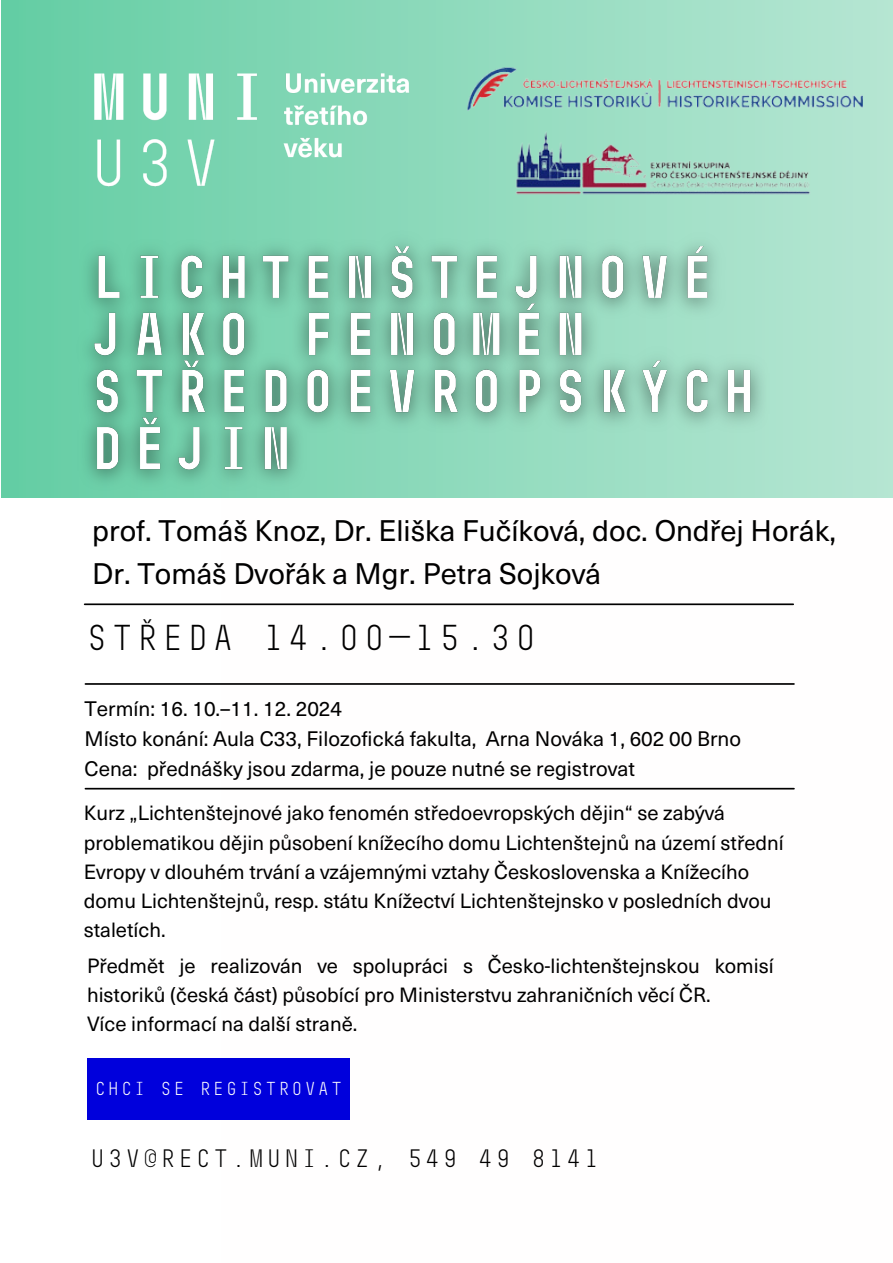
<style>
.page{position:relative;width:893px;height:1263px;background:#fff}
.page>*{position:absolute;margin:0;border:0;box-sizing:border-box;transform-origin:0 0}
.t1{font:36px "Muni";color:#000}
.t2{font:29.25px/42.2px "Neue Haas Unica Pro";color:#000}
.t3{font:25.2px "Muni";color:#000}
.t4{font:20.62px "Neue Haas Unica Pro";color:#000}
.t5{font:20.25px/29.2px "Neue Haas Unica Pro";color:#000}
.t6{font:18.75px "Muni";color:#fff}
</style>
<div class="page">
<div style="left:1px;top:0;width:892px;height:498px;background:linear-gradient(to right,#64cda4,#b7e6d3)"></div>
<img style="left:65px;top:44px;width:375px;height:170px">
<hr style="left:85px;top:603px;width:708px;height:2px;background:#000">
<hr style="left:85px;top:683px;width:709px;height:2px;background:#000">
<hr style="left:85px;top:788px;width:709px;height:1px;background:#000">
<img style="left:448px;top:49px;width:440px;height:157px">
<img style="left:69px;top:223px;width:707px;height:275px">
<div style="left:87px;top:1057px;width:263px;height:62px;background:#0000dc"></div>
<p class="t2" style="left:92px;top:508px;width:745px">prof. Tomáš Knoz, Dr. Eliška Fučíková, doc. Ondřej Horák,<br>Dr. Tomáš Dvořák a Mgr. Petra Sojková</p>
<p class="t1" style="left:85px;top:616px;width:455px">STŘEDA 14.00—15.30</p>
<p class="t4" style="left:85px;top:692px;width:259px">Termín: 16. 10.–11. 12. 2024</p>
<p class="t4" style="left:85px;top:722px;width:658px">Místo konání: Aula C33, Filozofická fakulta, Arna Nováka 1, 602 00 Brno</p>
<p class="t4" style="left:85px;top:751px;width:552px">Cena: přednášky jsou zdarma, je pouze nutné se registrovat</p>
<p class="t5" style="left:84px;top:797px;width:701px">Kurz „Lichtenštejnové jako fenomén středoevropských dějin“ se zabývá problematikou dějin působení knížecího domu Lichtenštejnů na území střední Evropy v dlouhém trvání a vzájemnými vztahy Československa a Knížecího domu Lichtenštejnů, resp. státu Knížectví Lichtenštejnsko v posledních dvou staletích.</p>
<h2 class="t5" style="left:87px;top:950px;width:688px">Předmět je realizován ve spolupráci s Česko-lichtenštejnskou komisí historiků (česká část) působící pro Ministerstvu zahraničních věcí ČR.</h2>
<p class="t5" style="left:87px;top:1008px;width:272px">Více informací na další straně.</p>
<h4 class="t6" style="left:94px;top:1077px;width:251px">CHCI SE REGISTROVAT</h4>
<h3 class="t3" style="left:89px;top:1143px;width:513px">U3V@RECT.MUNI.CZ, 549 49 8141</h3>
</div>
